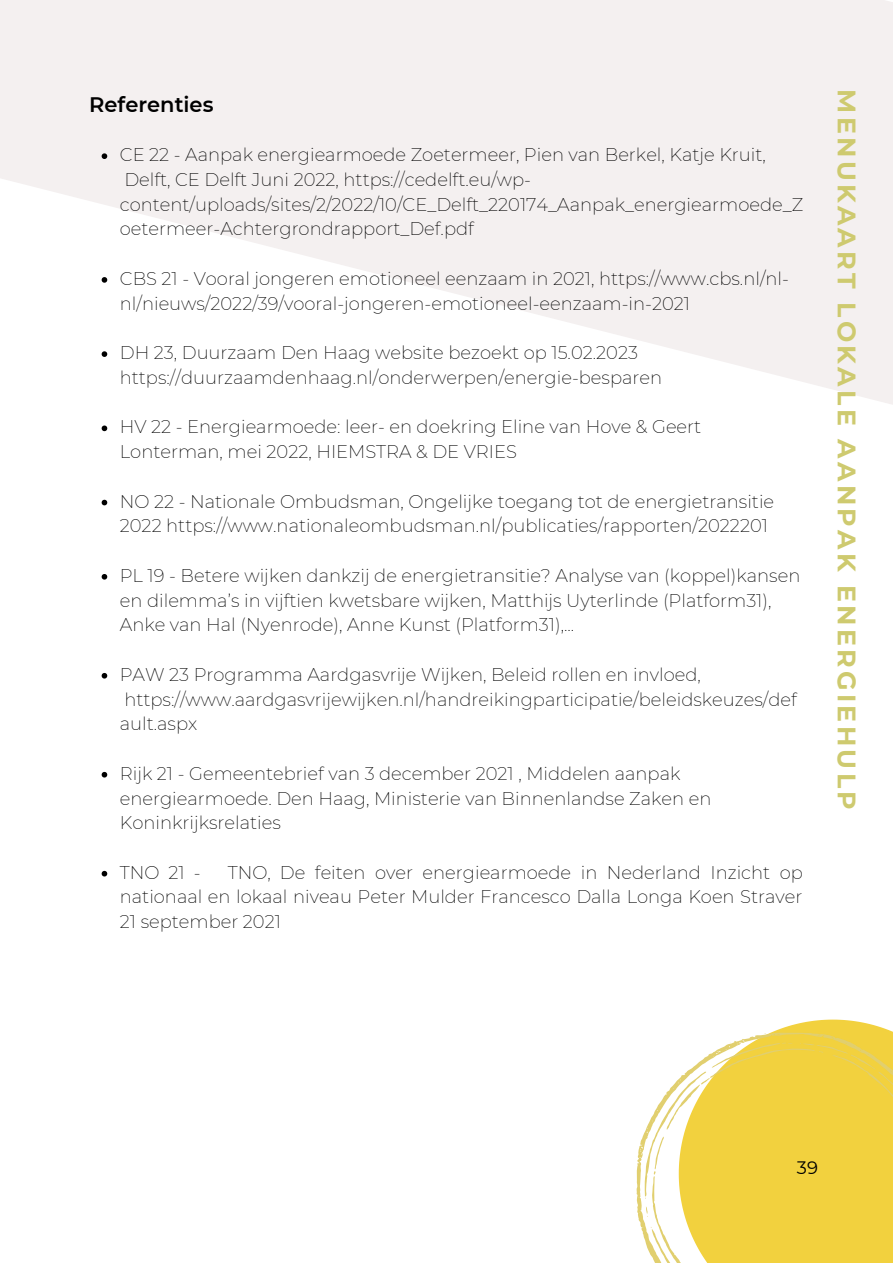
<style>
.page{position:relative;width:893px;height:1264px;background:#fff}
.page>*{position:absolute;margin:0;border:0;box-sizing:border-box;transform-origin:0 0}
.t1{font:700 25.2px "Montserrat";letter-spacing:.13em;color:#ceca6f}
.t2{font:600 21px "Montserrat";color:#000}
.t3{font:200 18px/24.8px "Montserrat";color:#000}
.t4{font:18px "Montserrat";color:#000}
</style>
<div class="page">
<svg style="left:0;top:0;width:892px;height:432px;fill:#f4f0f0"></svg>
<svg style="left:772px;top:1019px;width:120px;height:13px;fill:#f2d13e"></svg>
<svg style="left:636px;top:1032px;width:256px;height:230px;fill:#f2d13e"></svg>
<svg style="left:102px;top:153px;width:5px;height:6px"></svg>
<svg style="left:102px;top:277px;width:5px;height:6px"></svg>
<svg style="left:102px;top:351px;width:5px;height:6px"></svg>
<svg style="left:102px;top:425px;width:5px;height:6px"></svg>
<svg style="left:102px;top:500px;width:5px;height:5px"></svg>
<svg style="left:102px;top:574px;width:5px;height:5px"></svg>
<svg style="left:102px;top:673px;width:5px;height:5px"></svg>
<svg style="left:102px;top:772px;width:5px;height:5px"></svg>
<svg style="left:102px;top:870px;width:5px;height:6px"></svg>
<p class="t2" style="left:89px;top:91px;width:126px">Referenties</p>
<h1 class="t1" style="left:862px;top:89px;width:721px;rotate:90deg">MENUKAART LOKALE AANPAK ENERGIEHULP</h1>
<p class="t3" style="left:120px;top:142px;width:684px">CE 22 - Aanpak energiearmoede Zoetermeer, Pien van Berkel, Katje Kruit, Delft, CE Delft Juni 2022, https://cedelft.eu/wp&shy;content/uploads/sites/2/2022/10/CE_Delft_220174_Aanpak_energiearmoede_Z oetermeer-Achtergrondrapport_Def.pdf</p>
<p class="t3" style="left:120px;top:266px;width:670px">CBS 21 - Vooral jongeren emotioneel eenzaam in 2021, https://www.cbs.nl/nl&shy;nl/nieuws/2022/39/vooral-jongeren-emotioneel-eenzaam-in-2021</p>
<p class="t3" style="left:120px;top:340px;width:543px">DH 23, Duurzaam Den Haag website bezoekt op 15.02.2023 https://duurzaamdenhaag.nl/onderwerpen/energie-besparen</p>
<p class="t3" style="left:120px;top:414px;width:583px">HV 22 - Energiearmoede: leer- en doekring Eline van Hove &amp; Geert<br>Lonterman, mei 2022, HIEMSTRA &amp; DE VRIES</p>
<p class="t3" style="left:120px;top:489px;width:655px">NO 22 - Nationale Ombudsman, Ongelijke toegang tot de energietransitie<br>2022 https://www.nationaleombudsman.nl/publicaties/rapporten/2022201</p>
<p class="t3" style="left:120px;top:563px;width:682px">PL 19 - Betere wijken dankzij de energietransitie? Analyse van (koppel)kansen en dilemma’s in vijftien kwetsbare wijken, Matthijs Uyterlinde (Platform31),<br>Anke van Hal (Nyenrode), Anne Kunst (Platform31),...</p>
<p class="t3" style="left:120px;top:662px;width:678px">PAW 23 Programma Aardgasvrije Wijken, Beleid rollen en invloed, https://www.aardgasvrijewijken.nl/handreikingparticipatie/beleidskeuzes/def ault.aspx</p>
<p class="t3" style="left:120px;top:761px;width:593px">Rijk 21 - Gemeentebrief van 3 december 2021 , Middelen aanpak energiearmoede. Den Haag, Ministerie van Binnenlandse Zaken en<br>Koninkrijksrelaties</p>
<p class="t3" style="left:120px;top:859px;width:82px">TNO 21 -</p>
<p class="t3" style="left:120px;top:859px;width:684px;text-align:justify;text-indent:108px">TNO, De feiten over energiearmoede in Nederland Inzicht op nationaal en lokaal niveau Peter Mulder Francesco Dalla Longa Koen Straver 21 september 2021</p>
<p class="t4" style="left:796px;top:1156px;width:23px">39</p>
</div>
